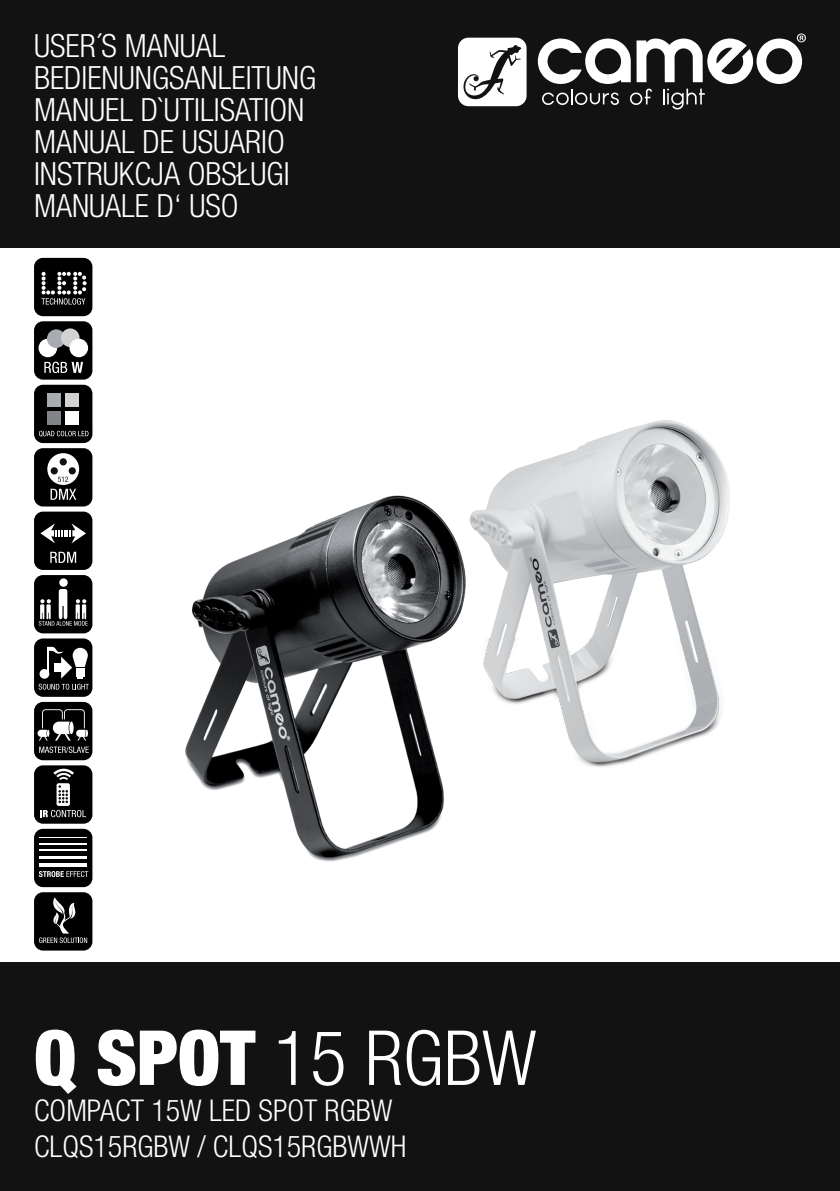
<style>
.page{position:relative;width:840px;height:1191px;background:#fff}
.page>*{position:absolute;margin:0;border:0;box-sizing:border-box;transform-origin:0 0}
.t1{font:300 condensed 76px "Helvetica Neue LT Pro";color:#fff}
.t2{font:300 condensed 32px/32px "Helvetica Neue LT Pro";color:#fff}
.t3{font:300 condensed 30px/36px "Helvetica Neue LT Std";color:#fff}
.s1{font-weight:900}
</style>
<div class="page">
<div style="left:0;top:0;width:839px;height:248px;background:#111211"></div>
<div style="left:0;top:962px;width:839px;height:229px;background:#111211"></div>
<svg style="left:537px;top:33px;width:268px;height:76px"></svg>
<svg style="left:458px;top:38px;width:68px;height:68px;background:#d7d7d7"></svg>
<div style="left:34px;top:258px;width:58px;height:58px;background:#000;border-radius:9px"></div>
<svg style="left:41px;top:272px;width:46px;height:33px"></svg>
<div style="left:34px;top:321px;width:58px;height:58px;background:#000;border-radius:9px"></div>
<div style="left:39px;top:339px;width:18px;height:18px;background:#fff;border-radius:50%"></div>
<div style="left:47px;top:329px;width:19px;height:19px;background:#a8abaf;border-radius:50%"></div>
<div style="left:61px;top:328px;width:18px;height:19px;background:#d0d2d3;border-radius:50%"></div>
<div style="left:69px;top:339px;width:19px;height:18px;background:#fff;border-radius:50%"></div>
<svg style="left:44px;top:362px;width:39px;height:11px"></svg>
<div style="left:34px;top:385px;width:58px;height:58px;background:#000;border-radius:9px"></div>
<svg style="left:39px;top:431px;width:49px;height:5px"></svg>
<div style="left:47px;top:411px;width:14px;height:13px;background:#838489"></div>
<div style="left:65px;top:411px;width:13px;height:13px;background:#fff"></div>
<div style="left:47px;top:393px;width:14px;height:13px;background:#a8abaf"></div>
<div style="left:65px;top:393px;width:13px;height:13px;background:#d0d2d3"></div>
<div style="left:34px;top:448px;width:58px;height:58px;background:#000;border-radius:9px"></div>
<svg style="left:51px;top:489px;width:25px;height:11px"></svg>
<div style="left:47px;top:453px;width:32px;height:32px;background:#fff;border-radius:50%"></div>
<div style="left:60px;top:458px;width:7px;height:7px;background:#111211;border-radius:50%"></div>
<div style="left:51px;top:467px;width:7px;height:7px;background:#111211;border-radius:50%"></div>
<div style="left:69px;top:467px;width:7px;height:7px;background:#111211;border-radius:50%"></div>
<svg style="left:58px;top:476px;width:10px;height:6px"></svg>
<div style="left:34px;top:511px;width:58px;height:59px;background:#000;border-radius:9px"></div>
<svg style="left:50px;top:552px;width:26px;height:11px"></svg>
<svg style="left:40px;top:523px;width:46px;height:20px"></svg>
<div style="left:34px;top:575px;width:58px;height:58px;background:#000;border-radius:9px"></div>
<div style="left:59px;top:578px;width:9px;height:9px;background:#fff;border-radius:50%"></div>
<svg style="left:39px;top:589px;width:49px;height:37px"></svg>
<div style="left:34px;top:638px;width:58px;height:59px;background:#000;border-radius:9px"></div>
<svg style="left:39px;top:647px;width:50px;height:42px"></svg>
<div style="left:34px;top:702px;width:58px;height:58px;background:#000;border-radius:9px"></div>
<svg style="left:39px;top:746px;width:50px;height:7px"></svg>
<svg style="left:38px;top:709px;width:50px;height:31px"></svg>
<div style="left:34px;top:765px;width:58px;height:58px;background:#000;border-radius:9px"></div>
<svg style="left:40px;top:810px;width:46px;height:7px"></svg>
<div style="left:57px;top:783px;width:13px;height:23px;background:#fff;border-radius:2px"></div>
<svg style="left:53px;top:768px;width:21px;height:35px"></svg>
<div style="left:34px;top:828px;width:58px;height:59px;background:#000;border-radius:9px"></div>
<svg style="left:39px;top:871px;width:49px;height:6px"></svg>
<hr style="left:40px;top:863px;width:47px;height:3px;background:#fff">
<hr style="left:40px;top:856px;width:47px;height:3px;background:#fff">
<hr style="left:40px;top:849px;width:47px;height:2px;background:#fff">
<hr style="left:40px;top:843px;width:47px;height:1px;background:#fff">
<hr style="left:40px;top:837px;width:47px;height:1px;background:#fff">
<div style="left:34px;top:892px;width:58px;height:58px;background:#000;border-radius:9px"></div>
<svg style="left:39px;top:897px;width:48px;height:46px"></svg>
<img style="left:185px;top:495px;width:259px;height:367px">
<img style="left:398px;top:420px;width:332px;height:371px">
<p class="t2" style="left:34px;top:29px;width:283px">USER´S MANUAL<br>BEDIENUNGSANLEITUNG<br>MANUEL D`UTILISATION<br>MANUAL DE USUARIO<br>INSTRUKCJA OBSŁUGI<br>MANUALE D‘ USO</p>
<h1 class="t1" style="left:34px;top:1014px;width:504px"><span class="s1">Q SPOT</span> 15 RGBW</h1>
<p class="t3" style="left:34px;top:1092px;width:373px">COMPACT 15W LED SPOT RGBW<br>CLQS15RGBW / CLQS15RGBWWH</p>
</div>
